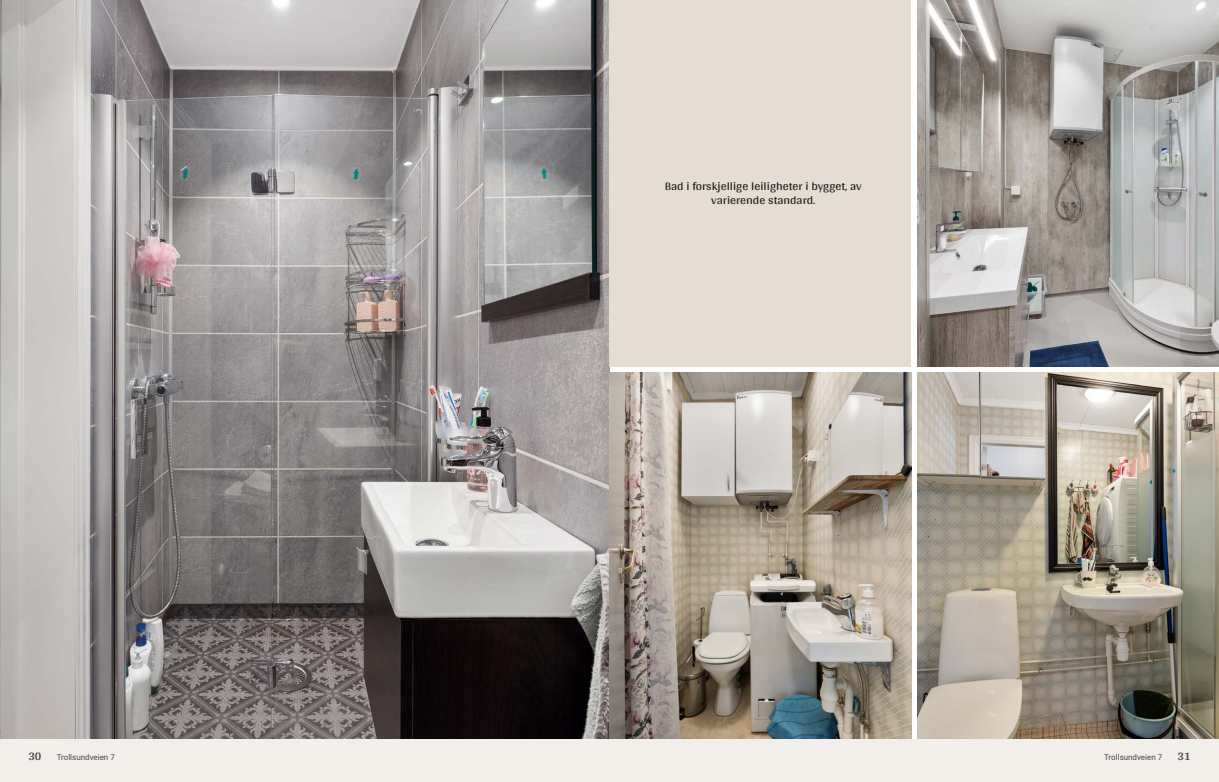
<style>
.page{position:relative;width:1219px;height:782px;background:#fff}
.page>*{position:absolute;margin:0;border:0;box-sizing:border-box;transform-origin:0 0}
.t1{font:12px/14px "Arya";color:#1d1d1b;text-align:center}
.t2{font:700 12px "Arya";color:#414749}
.t3{font:8px "Roboto";color:#414749}
</style>
<div class="page">
<img style="left:0;top:0;width:609px;height:739px">
<div style="left:0;top:739px;width:609px;height:42px;background:#f2eeea"></div>
<img style="left:917px;top:0;width:302px;height:367px">
<img style="left:917px;top:372px;width:302px;height:367px">
<img style="left:609px;top:372px;width:302px;height:367px">
<div style="left:609px;top:739px;width:610px;height:42px;background:#f2eeea"></div>
<div style="left:609px;top:0;width:302px;height:367px;background:#e5dcd4"></div>
<p class="t1" style="left:665px;top:179px;width:198px">Bad i forskjellige leiligheter i bygget, av varierende standard.</p>
<p class="t2" style="left:28px;top:749px;width:15px">30</p>
<p class="t3" style="left:57px;top:751px;width:60px">Trollsundveien 7</p>
<p class="t3" style="left:1104px;top:751px;width:60px">Trollsundveien 7</p>
<p class="t2" style="left:1177px;top:749px;width:15px">31</p>
</div>
